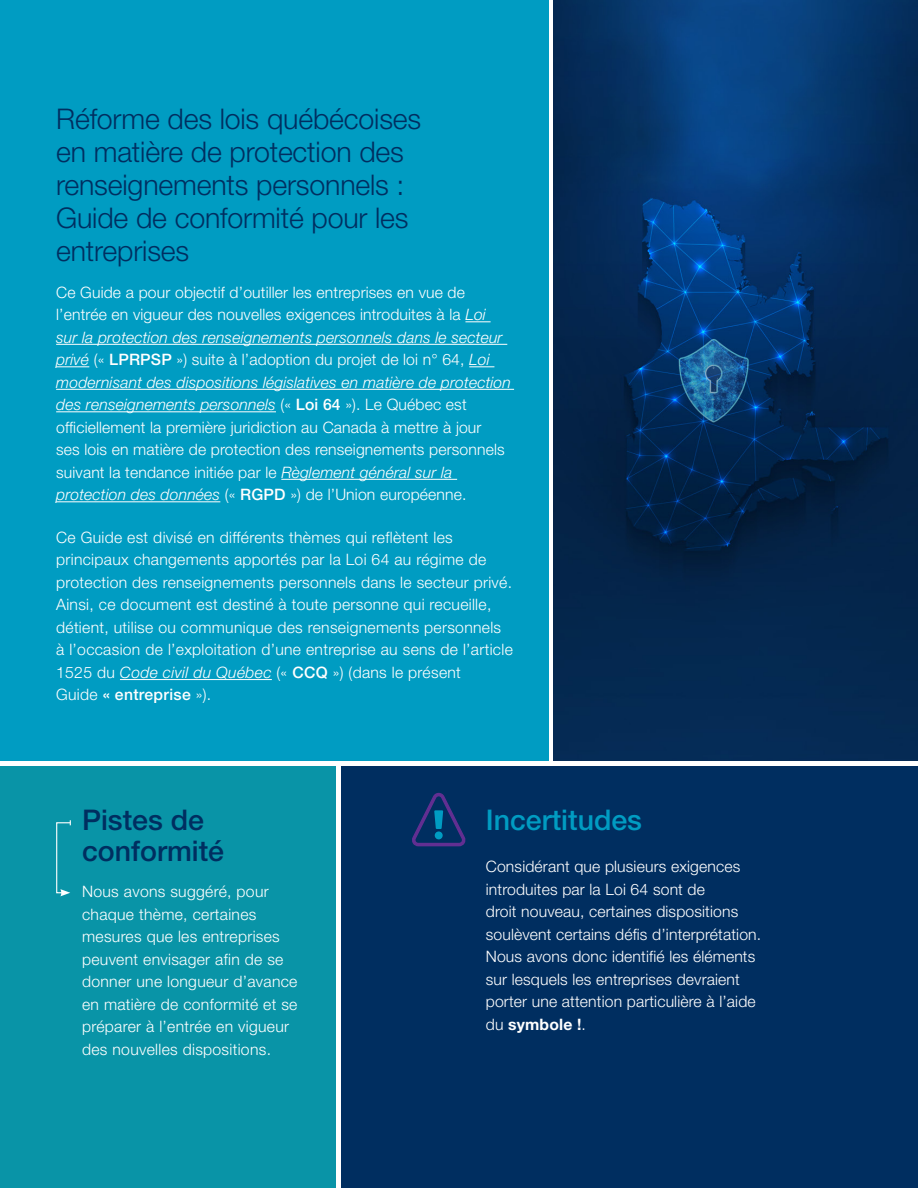
<style>
.page{position:relative;width:918px;height:1188px;background:#fff}
.page>*{position:absolute;margin:0;border:0;box-sizing:border-box;transform-origin:0 0}
.t1{font:300 28.5px/33px "Helvetica Neue LT Pro";letter-spacing:-.005em;color:#002e60}
.Main_body{font:500 28.5px/31.5px "Helvetica Neue LT Pro";color:#002e60}
.Main_body-2{font:500 28.5px "Helvetica Neue LT Pro";color:#009cc2}
.Main_body-3{font:300 15.75px/22.5px "Helvetica Neue LT Pro";letter-spacing:.01em;color:#fff}
.s1{font-style:italic}
.s2{font-weight:500}
.s3{font-weight:700}
</style>
<div class="page">
<div style="left:0;top:0;width:549px;height:760px;background:#009cc2"></div>
<div style="left:0;top:767px;width:335px;height:421px;background:#0994a7"></div>
<div style="left:341px;top:767px;width:577px;height:421px;background:#002e60"></div>
<svg style="left:465px;top:321px;width:26px;height:1px"></svg>
<hr style="left:56px;top:344px;width:451px;height:1px;background:#fff">
<hr style="left:56px;top:366px;width:33px;height:1px;background:#fff">
<svg style="left:469px;top:366px;width:25px;height:1px"></svg>
<hr style="left:56px;top:389px;width:458px;height:1px;background:#fff">
<hr style="left:56px;top:411px;width:220px;height:1px;background:#fff">
<hr style="left:281px;top:479px;width:176px;height:1px;background:#fff">
<hr style="left:56px;top:501px;width:164px;height:1px;background:#fff">
<hr style="left:120px;top:679px;width:152px;height:1px;background:#fff">
<svg style="left:56px;top:820px;width:15px;height:76px"></svg>
<svg style="left:412px;top:792px;width:54px;height:55px"></svg>
<div style="left:435px;top:831px;width:8px;height:8px;background:#009cc2;border-radius:50%"></div>
<img style="left:554px;top:0;width:364px;height:760px">
<p class="t1" style="left:56px;top:102px;width:367px">Réforme des lois québécoises en matière de protection des renseignements personnels :<br>Guide de conformité pour les entreprises</p>
<p class="Main_body-3" style="left:56px;top:281px;width:456px">Ce Guide a pour objectif d’outiller les entreprises en vue de l’entrée en vigueur des nouvelles exigences introduites à la <span class="s1">Loi sur la protection des renseignements personnels dans le secteur privé</span> (« <span class="s2">LPRPSP</span> ») suite à l’adoption du projet de loi n° 64, <span class="s1">Loi modernisant des dispositions législatives en matière de protection des renseignements personnels</span> (« <span class="s2">Loi 64</span> »). Le Québec est officiellement la première juridiction au Canada à mettre à jour<br>ses lois en matière de protection des renseignements personnels suivant la tendance initiée par le <span class="s1">Règlement général sur la protection des données</span> (« <span class="s2">RGPD</span> ») de l’Union européenne.</p>
<p class="Main_body-3" style="left:56px;top:526px;width:458px">Ce Guide est divisé en différents thèmes qui reflètent les principaux changements apportés par la Loi 64 au régime de protection des renseignements personnels dans le secteur privé.<br>Ainsi, ce document est destiné à toute personne qui recueille, détient, utilise ou communique des renseignements personnels à l’occasion de l’exploitation d’une entreprise au sens de l’article 1525 du <span class="s1">Code civil du Québec</span> (« <span class="s2">CCQ</span> ») (dans le présent<br>Guide <span class="s2">« entreprise</span> »).</p>
<p class="Main_body" style="left:82px;top:803px;width:144px">Pistes de conformité</p>
<p class="Main_body-3" style="left:82px;top:880px;width:217px">Nous avons suggéré, pour chaque thème, certaines mesures que les entreprises peuvent envisager afin de se donner une longueur d’avance en matière de conformité et se préparer à l’entrée en vigueur des nouvelles dispositions.</p>
<p class="Main_body-2" style="left:486px;top:802px;width:158px">Incertitudes</p>
<p class="Main_body-3" style="left:486px;top:855px;width:277px">Considérant que plusieurs exigences introduites par la Loi 64 sont de<br>droit nouveau, certaines dispositions soulèvent certains défis d’interprétation.<br>Nous avons donc identifié les éléments sur lesquels les entreprises devraient porter une attention particulière à l’aide du <span class="s3">symbole !</span>.</p>
</div>
